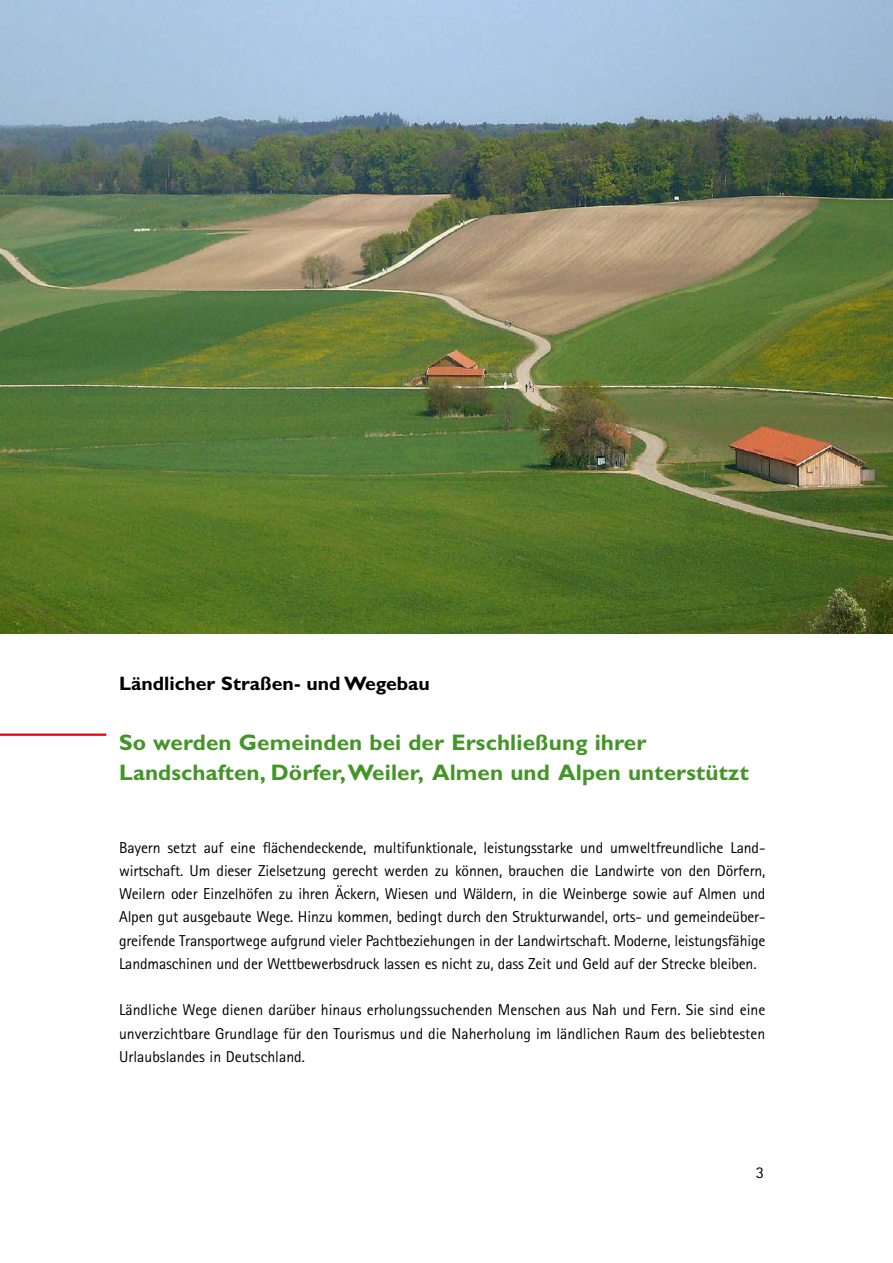
<style>
.page{position:relative;width:893px;height:1263px;background:#fff}
.page>*{position:absolute;margin:0;border:0;box-sizing:border-box;transform-origin:0 0}
.Kap_head{font:700 22.5px/30px "Gill Sans Std";letter-spacing:.005em;color:#449528}
.Kap_dach{font:700 19.5px "Gill Sans Std";color:#000}
.t1{font:16.5px "Rotis Sans Serif Pro";color:#000}
.Copy{font:15.75px/23.2px "Rotis Sans Serif Pro";letter-spacing:-.005em;color:#000;text-align:justify}
</style>
<div class="page">
<img style="left:0;top:0;width:893px;height:634px">
<hr style="left:0;top:733px;width:106px;height:3px;background:#e3000b">
<h2 class="Kap_dach" style="left:119px;top:672px;width:312px">Ländlicher Straßen- und Wegebau</h2>
<h1 class="Kap_head" style="left:119px;top:727px;width:631px">So werden Gemeinden bei der Erschließung ihrer<br>Landschaften, Dörfer, Weiler, Almen und Alpen unterstützt</h1>
<p class="Copy" style="left:119px;top:836px;width:648px">Bayern setzt auf eine flächendeckende, multifunktionale, leistungsstarke und umweltfreundliche Land&shy;wirtschaft. Um dieser Zielsetzung gerecht werden zu können, brauchen die Landwirte von den Dörfern, Weilern oder Einzelhöfen zu ihren Äckern, Wiesen und Wäldern, in die Weinberge sowie auf Almen und Alpen gut ausgebaute Wege. Hinzu kommen, bedingt durch den Strukturwandel, orts- und gemeindeüber&shy;greifende Transportwege aufgrund vieler Pachtbeziehungen in der Landwirtschaft. Moderne, leistungsfähige Landmaschinen und der Wettbewerbsdruck lassen es nicht zu, dass Zeit und Geld auf der Strecke bleiben.</p>
<p class="Copy" style="left:119px;top:998px;width:648px">Ländliche Wege dienen darüber hinaus erholungssuchenden Menschen aus Nah und Fern. Sie sind eine unverzichtbare Grundlage für den Tourismus und die Naherholung im ländlichen Raum des beliebtesten Urlaubslandes in Deutschland.</p>
<p class="t1" style="left:756px;top:1163px;width:10px">3</p>
</div>
